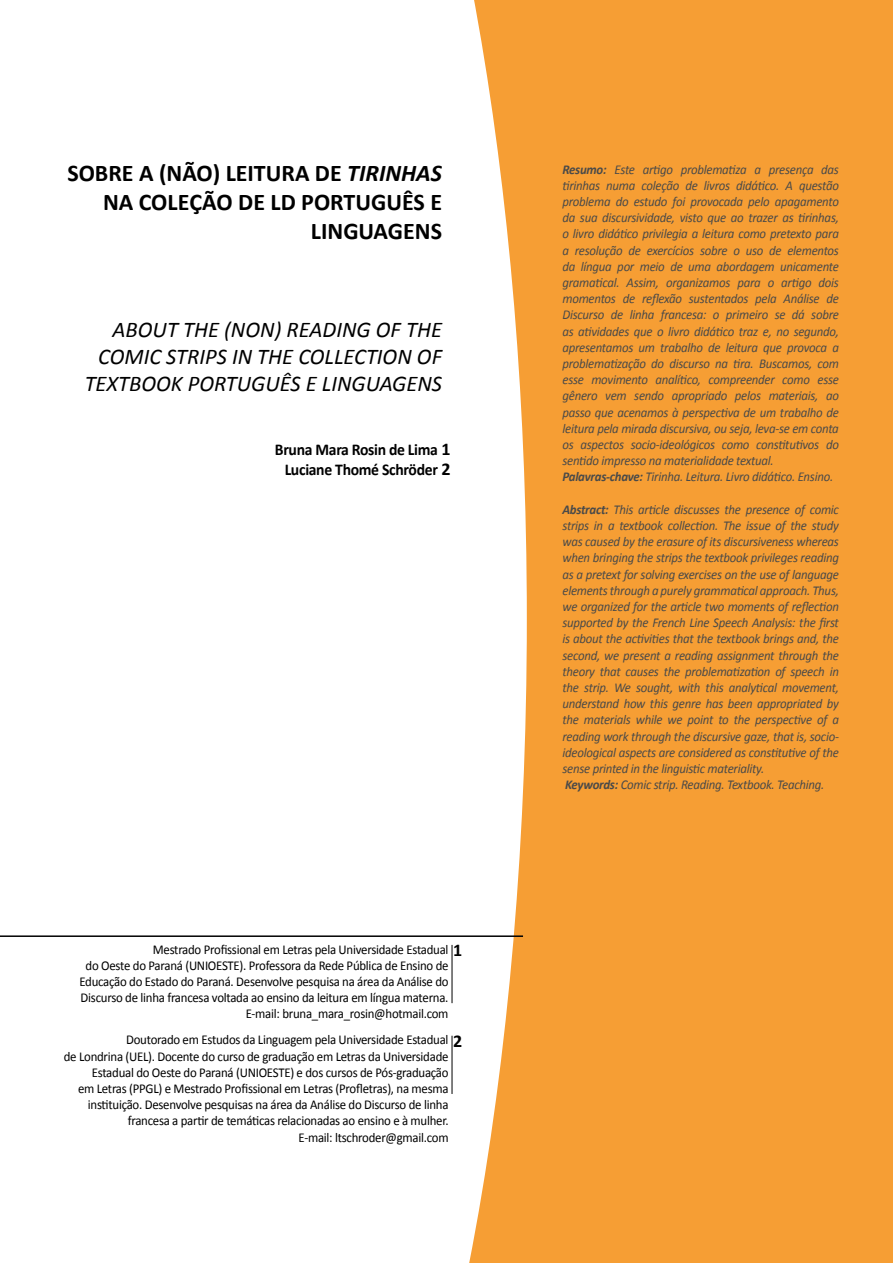
<style>
.page{position:relative;width:893px;height:1263px;background:#fff}
.page>*{position:absolute;margin:0;border:0;box-sizing:border-box;transform-origin:0 0}
.t1{font:700 24px/28.8px "Calibri";color:#000;text-align:right}
.t2{font:italic 22.5px/27px "Calibri";color:#000;text-align:right}
.t3{font:700 18px "Calibri";color:#000}
.t4{font:700 16.5px/19.8px "Calibri";letter-spacing:-.02em;color:#000;text-align:center;scale:.95 1}
.t5{font:italic 13.5px/16.2px "Calibri";letter-spacing:-.02em;color:#4a4a49;scale:.95 1}
.t6{font:13.5px/16.2px "Calibri";letter-spacing:-.02em;color:#000;text-align:right;scale:.95 1}
.s1{font-style:italic}
.s2{font-size:18px}
.s3{font-weight:700}
</style>
<div class="page">
<svg style="left:469px;top:0;width:424px;height:1263px;background:#f6a747"></svg>
<hr style="left:0;top:935px;width:523px;height:2px;background:#000">
<hr style="left:452px;top:945px;width:1px;height:58px;background:#000">
<hr style="left:452px;top:1036px;width:1px;height:58px;background:#000">
<h1 class="t1" style="left:67px;top:159px;width:376px">SOBRE A (NÃO) LEITURA DE <span class="s1">TIRINHAS<br></span>NA COLEÇÃO DE LD PORTUGUÊS E<br>LINGUAGENS</h1>
<h2 class="t2" style="left:85px;top:315px;width:359px">ABOUT THE (NON) READING OF THE<br>COMIC STRIPS IN THE COLLECTION OF<br>TEXTBOOK PORTUGUÊS E LINGUAGENS</h2>
<p class="t4" style="left:275px;top:439px;width:186px">Bruna Mara Rosin de Lima <span class="s2">1<br></span>Luciane Thomé Schröder <span class="s2">2</span></p>
<p class="t6" style="left:79px;top:941px;width:390px">Mestrado Profissional em Letras pela Universidade Estadual<br>do Oeste do Paraná (UNIOESTE). Professora da Rede Pública de Ensino de Educação do Estado do Paraná. Desenvolve pesquisa na área da Análise do Discurso de linha francesa voltada ao ensino da leitura em língua materna.<br>E-mail: bruna_mara_rosin@hotmail.com</p>
<p class="t6" style="left:64px;top:1032px;width:407px">Doutorado em Estudos da Linguagem pela Universidade Estadual<br>de Londrina (UEL). Docente do curso de graduação em Letras da Universidade Estadual do Oeste do Paraná (UNIOESTE) e dos cursos de Pós-graduação<br>em Letras (PPGL) e Mestrado Profissional em Letras (Profletras), na mesma instituição. Desenvolve pesquisas na área da Análise do Discurso de linha francesa a partir de temáticas relacionadas ao ensino e à mulher.<br>E-mail: ltschroder@gmail.com</p>
<h3 class="t3" style="left:453px;top:937px;width:11px">1</h3>
<h3 class="t3" style="left:453px;top:1028px;width:11px">2</h3>
<p class="t5" style="left:562px;top:160px;width:293px"><span class="s3">Resumo:</span> Este artigo problematiza a presença das tirinhas numa coleção de livros didático. A questão problema do estudo foi provocada pelo apagamento da sua discursividade, visto que ao trazer as tirinhas, o livro didático privilegia a leitura como pretexto para a resolução de exercícios sobre o uso de elementos da língua por meio de uma abordagem unicamente gramatical. Assim, organizamos para o artigo dois momentos de reflexão sustentados pela Análise de Discurso de linha francesa: o primeiro se dá sobre as atividades que o livro didático traz e, no segundo, apresentamos um trabalho de leitura que provoca a problematização do discurso na tira. Buscamos, com esse movimento analítico, compreender como esse gênero vem sendo apropriado pelos materiais, ao passo que acenamos à perspectiva de um trabalho de leitura pela mirada discursiva, ou seja, leva-se em conta os aspectos socio-ideológicos como constitutivos do sentido impresso na materialidade textual.<br><span class="s3">Palavras-chave:</span> Tirinha. Leitura. Livro didático. Ensino.</p>
<p class="t5" style="left:562px;top:501px;width:293px"><span class="s3">Abstract:</span> This article discusses the presence of comic strips in a textbook collection. The issue of the study was caused by the erasure of its discursiveness whereas when bringing the strips the textbook privileges reading as a pretext for solving exercises on the use of language elements through a purely grammatical approach. Thus, we organized for the article two moments of reflection supported by the French Line Speech Analysis: the first is about the activities that the textbook brings and, the second, we present a reading assignment through the theory that causes the problematization of speech in the strip. We sought, with this analytical movement, understand how this genre has been appropriated by the materials while we point to the perspective of a reading work through the discursive gaze, that is, socio&shy;ideological aspects are considered as constitutive of the sense printed in the linguistic materiality.<br><span class="s3">Keywords:</span> Comic strip. Reading. Textbook. Teaching.</p>
</div>
